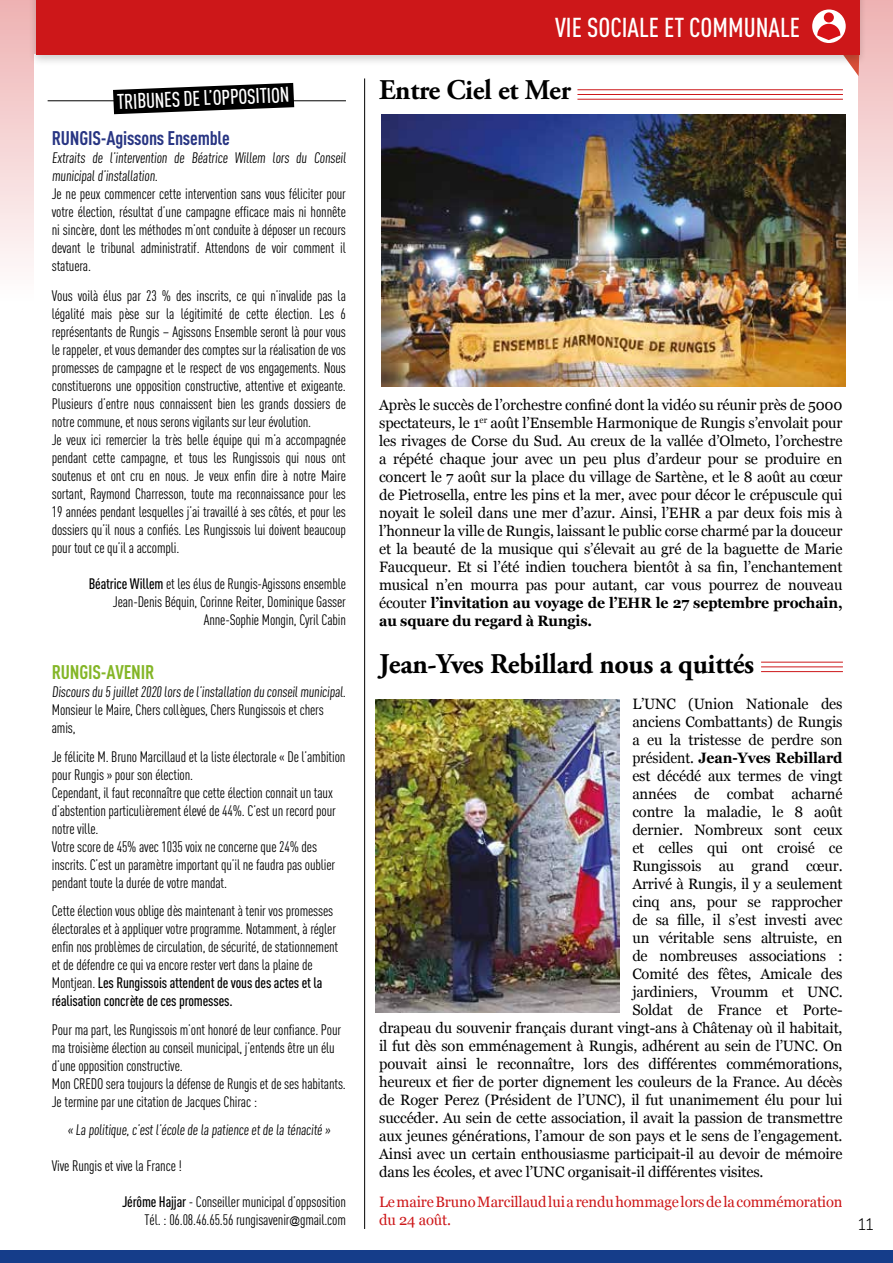
<style>
.page{position:relative;width:893px;height:1263px;background:#fff}
.page>*{position:absolute;margin:0;border:0;box-sizing:border-box;transform-origin:0 0}
.t1{font:700 28.5px "Adobe Garamond Pro";letter-spacing:-.01em;color:#000}
.t2{font:500 27px "DIN Cond";color:#fff}
.t3{font:500 21px "DIN Cond";color:#fff;scale:.96 1}
.t4{font:700 19.5px "DIN Cond";letter-spacing:-.01em;color:#283583}
.t5{font:700 19.5px "DIN Cond";letter-spacing:-.01em;color:#84b627}
.t6{font:300 18px "Bulo";color:#000}
.t7{font:15px/18px "DIN Cond";letter-spacing:-.01em;color:#000}
.t8{font:15px/18px "Georgia";letter-spacing:-.01em;color:#000;text-align:justify}
.t9{font:15px/18px "Georgia";letter-spacing:-.01em;color:#cd1719}
.t10{font:700 15px "Georgia";letter-spacing:-.01em;color:#000;scale:.94 1}
.s1{font-weight:500}
.s2{font-family:"Arial";font-size:10.5px}
.s3{font-weight:700}
.s4{font-weight:400}
</style>
<div class="page">
<div style="left:0;top:0;width:893px;height:302px;background:linear-gradient(to bottom,#eeb2b3,#fffeff)"></div>
<div style="left:35px;top:54px;width:823px;height:549px;background:#fff"></div>
<svg style="left:851px;top:66px;width:8px;height:10px"></svg>
<hr style="left:761px;top:671px;width:82px;height:1px;background:#cd1719">
<hr style="left:761px;top:666px;width:82px;height:1px;background:#cd1719">
<hr style="left:761px;top:662px;width:82px;height:1px;background:#cd1719">
<hr style="left:577px;top:99px;width:266px;height:1px;background:#cd1719">
<hr style="left:577px;top:94px;width:266px;height:1px;background:#cd1719">
<hr style="left:577px;top:89px;width:266px;height:1px;background:#cd1719">
<div style="left:28px;top:0;width:840px;height:66px;background:#000;opacity:.2"></div>
<div style="left:36px;top:0;width:823px;height:54px;background:#cd1719"></div>
<svg style="left:812px;top:9px;width:34px;height:34px"></svg>
<svg style="left:817px;top:24px;width:23px;height:16px"></svg>
<div style="left:824px;top:12px;width:10px;height:10px;background:#d71016;border-radius:50%"></div>
<hr style="left:364px;top:78px;width:1px;height:1151px;background:#000">
<img style="left:375px;top:700px;width:245px;height:313px">
<hr style="left:48px;top:101px;width:298px;height:1px;background:#000">
<svg style="left:113px;top:83px;width:181px;height:31px"></svg>
<div style="left:0;top:1250px;width:893px;height:13px;background:#153d8a"></div>
<img style="left:382px;top:114px;width:464px;height:273px">
<h3 class="t3" style="left:117px;top:89px;width:181px;rotate:-2deg">TRIBUNES DE L’OPPOSITION</h3>
<h3 class="t4" style="left:52px;top:126px;width:179px">RUNGIS-Agissons Ensemble</h3>
<p class="t7" style="left:52px;top:149px;width:297px">Extraits de l’intervention de Béatrice Willem lors du Conseil municipald’installation.<br>Je ne peux commencer cette intervention sans vous féliciter pour votre élection, résultat d’une campagne efficace mais ni honnête ni sincère, dont les méthodes m’ont conduite à déposer un recours devant le tribunal administratif. Attendons de voir comment il statuera.</p>
<p class="t7" style="left:52px;top:287px;width:296px">Vous voilà élus par 23 % des inscrits, ce qui n’invalide pas la légalité mais pèse sur la légitimité de cette élection. Les 6 représentants de Rungis – Agissons Ensemble seront là pour vous le rappeler, et vous demander des comptes sur la réalisation de vos promesses de campagne et le respect de vos engagements. Nous constituerons une opposition constructive, attentive et exigeante.<br>Plusieurs d’entre nous connaissent bien les grands dossiers de notre commune, et nous serons vigilants sur leur évolution.<br>Je veux ici remercier la très belle équipe qui m’a accompagnée pendant cette campagne, et tous les Rungissois qui nous ont soutenus et ont cru en nous. Je veux enfin dire à notre Maire sortant, Raymond Charresson, toute ma reconnaissance pour les 19 années pendant lesquelles j’ai travaillé à ses côtés, et pour les dossiers qu’il nous a confiés. Les Rungissois lui doivent beaucoup pour tout ce qu’il a accompli.</p>
<p class="t7" style="left:89px;top:575px;width:259px;text-align:right"><span class="s1">Béatrice Willem</span> et les élus de Rungis-Agissons ensemble<br>Jean-Denis Béquin, Corinne Reiter, Dominique Gasser<br>Anne-Sophie Mongin, Cyril Cabin</p>
<h3 class="t5" style="left:52px;top:660px;width:104px">RUNGIS-AVENIR</h3>
<p class="t7" style="left:52px;top:683px;width:297px">Discours du 5 juillet2020 lors de l’installation du conseilmunicipal.<br>Monsieur le Maire, Chers collègues, Chers Rungissois et chers amis,</p>
<p class="t7" style="left:52px;top:747px;width:295px">Je félicite M. Bruno Marcillaud et la liste électorale « De l’ambition pour Rungis » pour son élection.<br>Cependant, il faut reconnaître que cette élection connait un taux d’abstention particulièrement élevé de 44%. C’est un record pour notre ville.<br>Votre score de 45% avec 1035 voix ne concerne que 24% des inscrits. C’est un paramètre important qu’il ne faudra pas oublier pendant toute la durée de votre mandat.</p>
<p class="t7" style="left:52px;top:902px;width:288px">Cette élection vous oblige dès maintenant à tenir vos promesses électorales et à appliquer votre programme. Notamment, à régler enfin nos problèmes de circulation, de sécurité, de stationnement et de défendre ce qui va encore rester vert dans la plaine de Montjean. <span class="s1">Les Rungissois attendent de vous des actes et la réalisation concrète de ces promesses.</span></p>
<p class="t7" style="left:52px;top:1020px;width:296px">Pour ma part, les Rungissois m’ont honoré de leur confiance. Pour ma troisième élection au conseil municipal, j’entends être un élu d’une opposition constructive.<br>Mon CREDO sera toujours la défense de Rungis et de ses habitants.<br>Je termine par une citation de Jacques Chirac :</p>
<p class="t7" style="left:67px;top:1121px;width:266px">« La politique,c’estl’école de la patience etde la ténacité »</p>
<p class="t7" style="left:52px;top:1157px;width:132px">Vive Rungis et vive la France !</p>
<p class="t7" style="left:122px;top:1193px;width:225px;text-align:right"><span class="s1">Jérôme Hajjar</span> - Conseiller municipal d’oppsosition<br>Tél. : 06.08.46.65.56 rungisavenir<span class="s2">@</span>gmail.com</p>
<h2 class="t2" style="left:555px;top:12px;width:246px">VIE SOCIALE ET COMMUNALE</h2>
<h1 class="t1" style="left:379px;top:74px;width:193px">Entre Ciel et Mer</h1>
<p class="t8" style="left:379px;top:395px;width:465px">Après le succès de l’orchestre confiné dont la vidéo su réunir près de 5000 spectateurs, le 1<sup>er</sup> août l’Ensemble Harmonique de Rungis s’envolait pour les rivages de Corse du Sud. Au creux de la vallée d’Olmeto, l’orchestre a répété chaque jour avec un peu plus d’ardeur pour se produire en concert le 7 août sur la place du village de Sartène, et le 8 août au cœur de Pietrosella, entre les pins et la mer, avec pour décor le crépuscule qui noyait le soleil dans une mer d’azur. Ainsi, l’EHR a par deux fois mis à l’honneur la ville de Rungis, laissant le public corse charmé par la douceur et la beauté de la musique qui s’élevait au gré de la baguette de Marie Faucqueur. Et si l’été indien touchera bientôt à sa fin, l’enchantement musical n’en mourra pas pour autant, car vous pourrez de nouveau écouter <span class="s3">l’invitation au voyage de l’EHR le 27 septembre prochain, au square du regard à Rungis.</span></p>
<h1 class="t1" style="left:379px;top:647px;width:377px">Jean-Yves Rebillard nous a quittés</h1>
<p class="t8" style="left:632px;top:694px;width:212px">L’UNC (Union Nationale des</p>
<p class="t8" style="left:632px;top:712px;width:212px">anciens Combattants) de Rungis</p>
<p class="t8" style="left:632px;top:730px;width:212px">a eu la tristesse de perdre son</p>
<p class="t10" style="left:632px;top:746px;width:225px"><span class="s4">président.</span> Jean-Yves Rebillard</p>
<p class="t8" style="left:632px;top:766px;width:212px">est décédé aux termes de vingt</p>
<p class="t8" style="left:632px;top:784px;width:212px">années de combat acharné</p>
<p class="t8" style="left:632px;top:802px;width:212px">contre la maladie, le 8 août</p>
<p class="t8" style="left:632px;top:820px;width:212px">dernier. Nombreux sont ceux</p>
<p class="t8" style="left:632px;top:838px;width:212px">et celles qui ont croisé ce</p>
<p class="t8" style="left:632px;top:856px;width:212px">Rungissois au grand cœur.</p>
<p class="t8" style="left:632px;top:874px;width:212px">Arrivé à Rungis, il y a seulement</p>
<p class="t8" style="left:632px;top:892px;width:212px">cinq ans, pour se rapprocher</p>
<p class="t8" style="left:632px;top:910px;width:212px">de sa fille, il s’est investi avec</p>
<p class="t8" style="left:632px;top:928px;width:212px">un véritable sens altruiste, en</p>
<p class="t8" style="left:632px;top:946px;width:212px">de nombreuses associations :</p>
<p class="t8" style="left:632px;top:964px;width:212px">Comité des fêtes, Amicale des</p>
<p class="t8" style="left:632px;top:982px;width:212px">jardiniers, Vroumm et UNC.</p>
<p class="t8" style="left:632px;top:1000px;width:212px">Soldat de France et Porte-</p>
<p class="t8" style="left:379px;top:1018px;width:465px">drapeau du souvenir français durant vingt-ans à Châtenay où il habitait,</p>
<p class="t8" style="left:379px;top:1036px;width:465px">il fut dès son emménagement à Rungis, adhérent au sein de l’UNC. On</p>
<p class="t8" style="left:379px;top:1054px;width:465px">pouvait ainsi le reconnaître, lors des différentes commémorations,</p>
<p class="t8" style="left:379px;top:1072px;width:465px">heureux et fier de porter dignement les couleurs de la France. Au décès</p>
<p class="t8" style="left:379px;top:1090px;width:465px">de Roger Perez (Président de l’UNC), il fut unanimement élu pour lui</p>
<p class="t8" style="left:379px;top:1108px;width:465px">succéder. Au sein de cette association, il avait la passion de transmettre</p>
<p class="t8" style="left:379px;top:1126px;width:465px">aux jeunes générations, l’amour de son pays et le sens de l’engagement.</p>
<p class="t8" style="left:379px;top:1144px;width:465px">Ainsi avec un certain enthousiasme participait-il au devoir de mémoire</p>
<p class="t8" style="left:379px;top:1162px;width:386px">dans les écoles, et avec l’UNC organisait-il différentes visites.</p>
<p class="t9" style="left:379px;top:1192px;width:465px">Le maire Bruno Marcillaud lui a rendu hommage lors de la commémoration du 24 août.</p>
<p class="t6" style="left:858px;top:1213px;width:17px">11</p>
</div>
